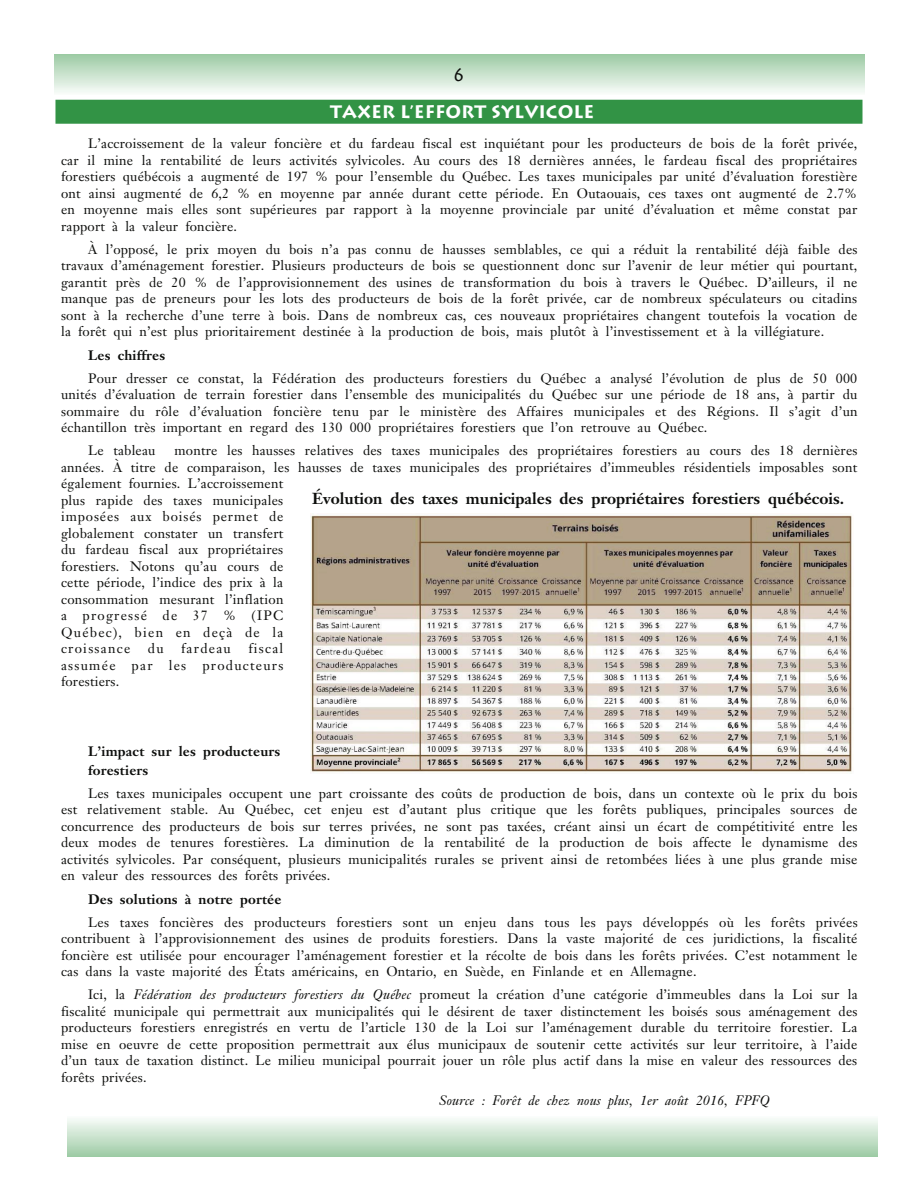
<style>
.page{position:relative;width:918px;height:1188px;background:#fff}
.page>*{position:absolute;margin:0;border:0;box-sizing:border-box;transform-origin:0 0}
.t1{font:700 18px "Lithos";color:#fff}
.t2{font:18px "Lithos";color:#0d0e0c}
.t3{font:700 15.75px "Janson Text";color:#0d0e0c}
.t4{font:13.5px/16.5px "Janson Text";letter-spacing:.015em;color:#0d0e0c;text-align:justify}
.t5{font:700 13.5px/18.8px "Janson Text";letter-spacing:.015em;color:#0d0e0c}
.t6{font:italic 13.5px "Janson Text";letter-spacing:.015em;color:#0d0e0c}
.t7{font:13.5px "Janson Text";letter-spacing:.095em;color:#0d0e0c}
.s1{font-style:italic}
</style>
<div class="page">
<div style="left:54px;top:54px;width:810px;height:40px;background:linear-gradient(to bottom,#9ccaa3,#f5faf6)"></div>
<div style="left:55px;top:100px;width:808px;height:24px;background:#329345"></div>
<img style="left:310px;top:515px;width:542px;height:258px">
<div style="left:67px;top:1116px;width:810px;height:40px;background:linear-gradient(to bottom,#fbfdfb,#a1cda8)"></div>
<h1 class="t2" style="left:454px;top:64px;width:12px">6</h1>
<h1 class="t1" style="left:330px;top:101px;width:266px">TAXER L’EFFORT SYLVICOLE</h1>
<p class="t4" style="left:61px;top:137px;width:798px;text-indent:27px">L’accroissement de la valeur foncière et du fardeau fiscal est inquiétant pour les producteurs de bois de la forêt privée, car il mine la rentabilité de leurs activités sylvicoles. Au cours des 18 dernières années, le fardeau fiscal des propriétaires forestiers québécois a augmenté de 197 % pour l’ensemble du Québec. Les taxes municipales par unité d’évaluation forestière ont ainsi augmenté de 6,2 % en moyenne par année durant cette période. En Outaouais, ces taxes ont augmenté de 2.7% en moyenne mais elles sont supérieures par rapport à la moyenne provinciale par unité d’évaluation et même constat par rapport à la valeur foncière.</p>
<p class="t4" style="left:61px;top:242px;width:798px;text-indent:27px">À l’opposé, le prix moyen du bois n’a pas connu de hausses semblables, ce qui a réduit la rentabilité déjà faible des travaux d’aménagement forestier. Plusieurs producteurs de bois se questionnent donc sur l’avenir de leur métier qui pourtant, garantit près de 20 % de l’approvisionnement des usines de transformation du bois à travers le Québec. D’ailleurs, il ne manque pas de preneurs pour les lots des producteurs de bois de la forêt privée, car de nombreux spéculateurs ou citadins sont à la recherche d’une terre à bois. Dans de nombreux cas, ces nouveaux propriétaires changent toutefois la vocation de la forêt qui n’est plus prioritairement destinée à la production de bois, mais plutôt à l’investissement et à la villégiature.</p>
<p class="t5" style="left:88px;top:347px;width:79px">Les chiffres</p>
<p class="t4" style="left:61px;top:371px;width:798px;text-indent:27px">Pour dresser ce constat, la Fédération des producteurs forestiers du Québec a analysé l’évolution de plus de 50 000 unités d’évaluation de terrain forestier dans l’ensemble des municipalités du Québec sur une période de 18 ans, à partir du sommaire du rôle d’évaluation foncière tenu par le ministère des Affaires municipales et des Régions. Il s’agit d’un échantillon très important en regard des 130 000 propriétaires forestiers que l’on retrouve au Québec.</p>
<p class="t4" style="left:88px;top:444px;width:69px">Le tableau</p>
<p class="t4" style="left:61px;top:444px;width:798px;text-align:left;text-indent:113px">montre les hausses relatives des taxes municipales des propriétaires forestiers au cours des 18 dernières années. À titre de comparaison, les hausses de taxes municipales des propriétaires d’immeubles résidentiels imposables sont également fournies. L’accroissement<br>plus rapide des taxes municipales<br>imposées aux boisés permet de<br>globalement constater un transfert<br>du fardeau fiscal aux propriétaires<br>forestiers. Notons qu’au cours de<br>cette période, l’indice des prix à la<br>consommation mesurant l’inflation<br>a progressé de 37 % (IPC<br>Québec), bien en deçà de la<br>croissance</p>
<p class="t3" style="left:312px;top:492px;width:534px">Évolution des taxes municipales des propriétaires forestiers québécois.</p>
<p class="t4" style="left:61px;top:642px;width:224px;text-indent:187px">fiscal assumée par les producteurs forestiers.</p>
<p class="t4" style="left:148px;top:642px;width:17px">du</p>
<p class="t7" style="left:181px;top:643px;width:51px">fardeau</p>
<p class="t5" style="left:88px;top:743px;width:194px">L’impact sur les producteurs forestiers</p>
<p class="t4" style="left:61px;top:786px;width:798px;text-indent:27px">Les taxes municipales occupent une part croissante des coûts de production de bois, dans un contexte où le prix du bois est relativement stable. Au Québec, cet enjeu est d’autant plus critique que les forêts publiques, principales sources de concurrence des producteurs de bois sur terres privées, ne sont pas taxées, créant ainsi un écart de compétitivité entre les deux modes de tenures forestières. La diminution de la rentabilité de la production de bois affecte le dynamisme des activités sylvicoles. Par conséquent, plusieurs municipalités rurales se privent ainsi de retombées liées à une plus grande mise en valeur des ressources des forêts privées.</p>
<p class="t5" style="left:88px;top:891px;width:195px">Des solutions à notre portée</p>
<p class="t4" style="left:61px;top:915px;width:798px;text-indent:27px">Les taxes foncières des producteurs forestiers sont un enjeu dans tous les pays développés où les forêts privées contribuent à l’approvisionnement des usines de produits forestiers. Dans la vaste majorité de ces juridictions, la fiscalité foncière est utilisée pour encourager l’aménagement forestier et la récolte de bois dans les forêts privées. C’est notamment le cas dans la vaste majorité des États américains, en Ontario, en Suède, en Finlande et en Allemagne.</p>
<p class="t4" style="left:61px;top:988px;width:798px;text-indent:27px">Ici, la <span class="s1">Fédération des producteurs forestiers du Québec</span> promeut la création d’une catégorie d’immeubles dans la Loi sur la fiscalité municipale qui permettrait aux municipalités qui le désirent de taxer distinctement les boisés sous aménagement des producteurs forestiers enregistrés en vertu de l’article 130 de la Loi sur l’aménagement durable du territoire forestier. La mise en oeuvre de cette proposition permettrait aux élus municipaux de soutenir cette activités sur leur territoire, à l’aide d’un taux de taxation distinct. Le milieu municipal pourrait jouer un rôle plus actif dans la mise en valeur des ressources des forêts privées.</p>
<p class="t6" style="left:439px;top:1095px;width:332px">Source : Forêt de chez nous plus, 1er août 2016, FPFQ</p>
</div>
